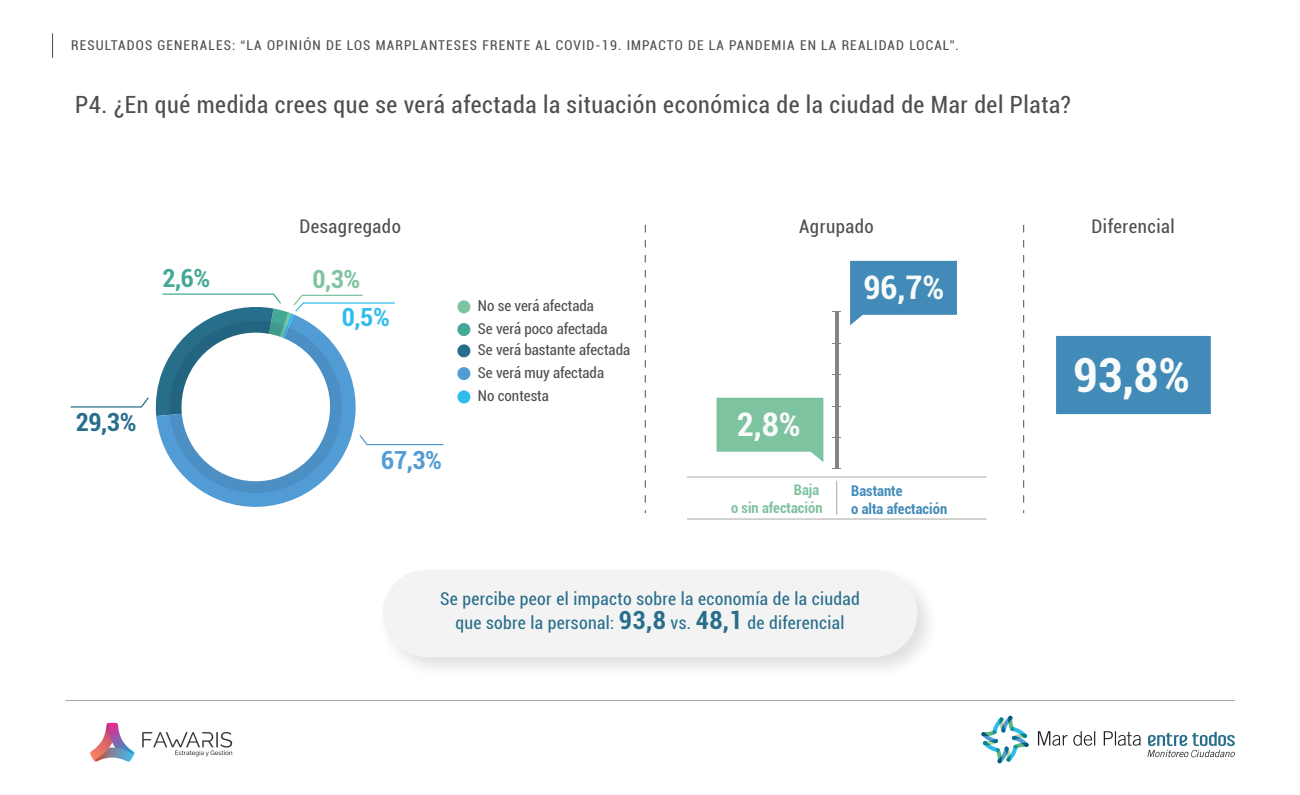
<style>
.page{position:relative;width:1300px;height:795px;background:#fff}
.page>*{position:absolute;margin:0;border:0;box-sizing:border-box;transform-origin:0 0}
.t1{font:700 condensed 47.12px "Roboto";color:#f9fbfb}
.t2{font:700 condensed 32.5px "Roboto";color:#f9fbfb}
.t3{font:700 condensed 25px "Roboto";color:#276e8b}
.t4{font:700 condensed 25px "Roboto";color:#529cd5}
.t5{font:700 condensed 25px "Roboto";color:#45a897}
.t6{font:700 condensed 25px "Roboto";color:#7ec3a0}
.t7{font:700 condensed 25px "Roboto";color:#2fbced}
.t8{font:condensed 23.75px "Roboto";letter-spacing:.025em;color:#4f4f4f}
.t9{font:condensed 18.75px "Roboto";letter-spacing:.025em;color:#4f4f4f}
.t10{font:condensed 17.62px/23.5px "Roboto";letter-spacing:.02em;color:#276e8b;text-align:center}
.t11{font:condensed 15px/23px "Roboto";color:#4f4f4f}
.t12{font:700 condensed 14.62px/17.6px "Roboto";color:#428bb9}
.t13{font:700 condensed 14.62px/17.6px "Roboto";color:#7ec3a0;text-align:right}
.t14{font:condensed 13.5px "Roboto";letter-spacing:.085em;color:#4f4f4f}
.s1{font-weight:700;font-size:25px}
</style>
<div class="page">
<svg style="left:52px;top:33px;width:1px;height:25px"></svg>
<svg style="left:645px;top:225px;width:1px;height:288px"></svg>
<div style="left:1056px;top:336px;width:154px;height:78px;background:#428bb9"></div>
<div style="left:457px;top:300px;width:13px;height:13px;background:#7ec3a0;border-radius:50%"></div>
<div style="left:457px;top:323px;width:13px;height:13px;background:#45a897;border-radius:50%"></div>
<div style="left:457px;top:344px;width:13px;height:13px;background:#276e8b;border-radius:50%"></div>
<div style="left:457px;top:367px;width:13px;height:13px;background:#529cd5;border-radius:50%"></div>
<div style="left:457px;top:390px;width:13px;height:13px;background:#2fbced;border-radius:50%"></div>
<svg style="left:205px;top:493px;width:101px;height:14px"></svg>
<svg style="left:70px;top:293px;width:374px;height:200px"></svg>
<svg style="left:1023px;top:225px;width:1px;height:288px"></svg>
<svg style="left:716px;top:397px;width:107px;height:65px;background:#93ccaf"></svg>
<hr style="left:835px;top:311px;width:3px;height:158px;background:#848585">
<hr style="left:687px;top:476px;width:299px;height:1px;background:#a7a7a6">
<hr style="left:687px;top:518px;width:299px;height:1px;background:#a7a7a6">
<hr style="left:836px;top:480px;width:1px;height:34px;background:#a7a7a6">
<svg style="left:850px;top:261px;width:107px;height:64px;background:#5e9cc3"></svg>
<div style="left:382px;top:569px;width:535px;height:87px;background:#f3f3f3;border-radius:44px"></div>
<svg style="left:981px;top:715px;width:47px;height:48px"></svg>
<svg style="left:1037px;top:731px;width:103px;height:14px"></svg>
<svg style="left:1147px;top:731px;width:87px;height:26px"></svg>
<hr style="left:65px;top:700px;width:1169px;height:1px;background:#a7a7a6">
<img style="left:90px;top:722px;width:143px;height:40px">
<p class="t14" style="left:71px;top:36px;width:889px">RESULTADOS GENERALES: “LA OPINIÓN DE LOS MARPLANTESES FRENTE AL COVID-19. IMPACTO DE LA PANDEMIA EN LA REALIDAD LOCAL”.</p>
<h3 class="t8" style="left:75px;top:88px;width:997px">P4. ¿En qué medida crees que se verá afectada la situación económica de la ciudad de Mar del Plata?</h3>
<h3 class="t9" style="left:299px;top:213px;width:103px">Desagregado</h3>
<h3 class="t9" style="left:799px;top:214px;width:76px">Agrupado</h3>
<h3 class="t9" style="left:1091px;top:214px;width:85px">Diferencial</h3>
<h3 class="t5" style="left:162px;top:260px;width:49px">2,6%</h3>
<h3 class="t6" style="left:312px;top:261px;width:49px">0,3%</h3>
<h3 class="t7" style="left:342px;top:300px;width:49px">0,5%</h3>
<h3 class="t3" style="left:76px;top:404px;width:62px">29,3%</h3>
<h3 class="t4" style="left:381px;top:442px;width:62px">67,3%</h3>
<p class="t11" style="left:478px;top:294px;width:131px;line-height:22.6px">No se verá afectada<br>Se verá poco afectada</p>
<p class="t11" style="left:478px;top:338px;width:154px">Se verá bastante afectada<br>Se verá muy afectada<br>No contesta</p>
<h2 class="t2" style="left:736px;top:401px;width:65px">2,8%</h2>
<h2 class="t2" style="left:863px;top:264px;width:82px">96,7%</h2>
<p class="t13" style="left:731px;top:480px;width:93px">Baja<br>o sin afectación</p>
<p class="t12" style="left:851px;top:481px;width:97px">Bastante<br>o alta afectación</p>
<h3 class="t10" style="left:440px;top:586px;width:421px">Se percibe peor el impacto sobre la economía de la ciudad que sobre la personal: <span class="s1">93,8</span> vs. <span class="s1">48,1</span> de diferencial</h3>
<h1 class="t1" style="left:1073px;top:341px;width:119px">93,8%</h1>
</div>
